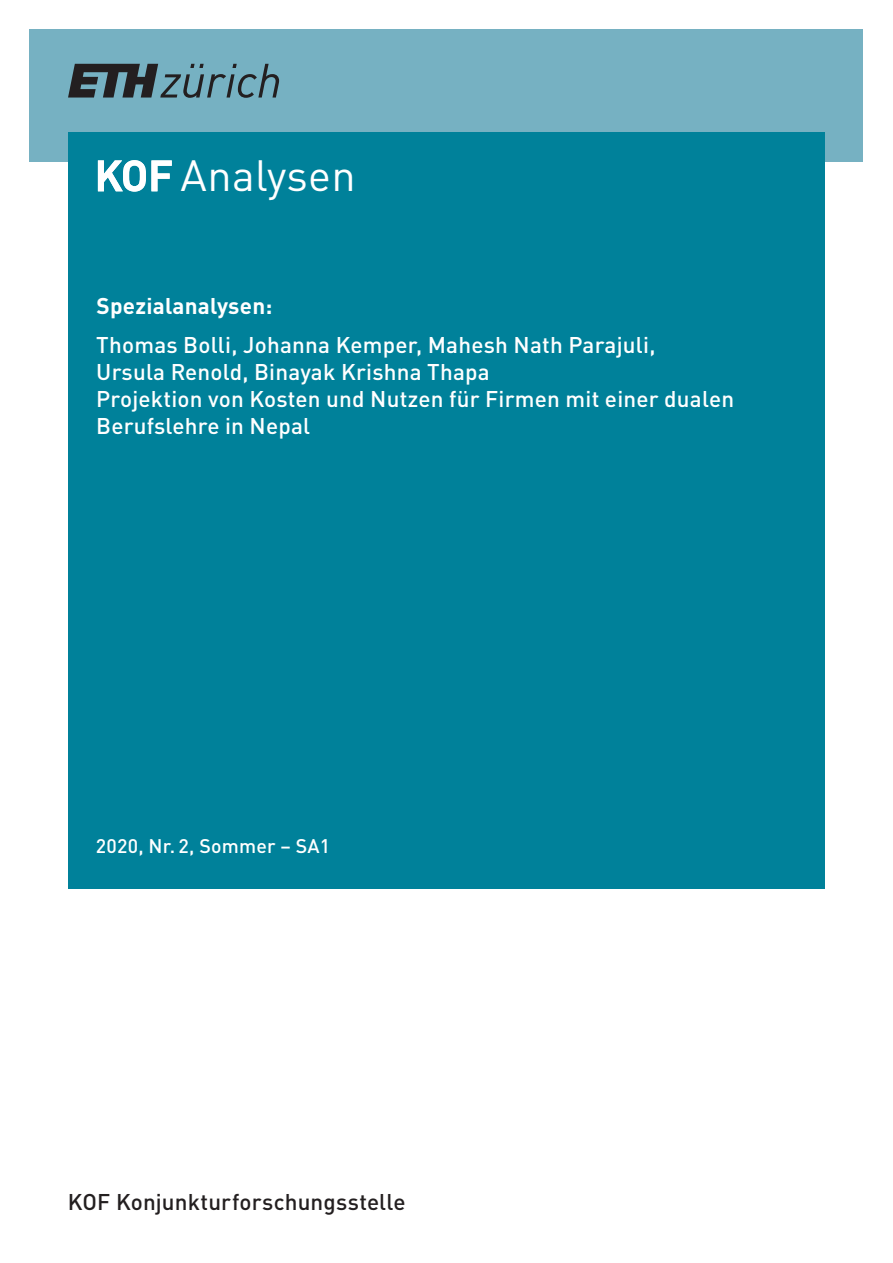
<style>
.page{position:relative;width:893px;height:1263px;background:#fff}
.page>*{position:absolute;margin:0;border:0;box-sizing:border-box;transform-origin:0 0}
.t1{font:43.2px "DIN Pro";letter-spacing:.01em;color:#fff}
.t2{font:500 22.5px/27px "DIN Pro";letter-spacing:.01em;color:#fff}
.t3{font:500 22.5px "DIN Pro";letter-spacing:.005em;color:#231f20}
.t4{font:700 22.5px "DIN Pro";letter-spacing:.01em;color:#fff}
.t5{font:500 19.5px "DIN Pro";letter-spacing:.01em;color:#fff}
</style>
<div class="page">
<div style="left:30px;top:30px;width:833px;height:132px;background:#76b1c2"></div>
<div style="left:68px;top:132px;width:757px;height:756px;background:#00819a"></div>
<svg style="left:98px;top:160px;width:74px;height:32px"></svg>
<svg style="left:68px;top:64px;width:211px;height:34px"></svg>
<h1 class="t1" style="left:181px;top:142px;width:177px">Analysen</h1>
<p class="t4" style="left:97px;top:287px;width:177px">Spezialanalysen:</p>
<p class="t2" style="left:96px;top:329px;width:639px">Thomas Bolli, Johanna Kemper, Mahesh Nath Parajuli,<br>Ursula Renold, Binayak Krishna Thapa<br>Projektion von Kosten und Nutzen für Firmen mit einer dualen Berufslehre in Nepal</p>
<p class="t5" style="left:96px;top:830px;width:236px">2020, Nr. 2, Sommer – SA1</p>
<p class="t3" style="left:68px;top:1183px;width:339px">KOF Konjunkturforschungsstelle</p>
</div>
